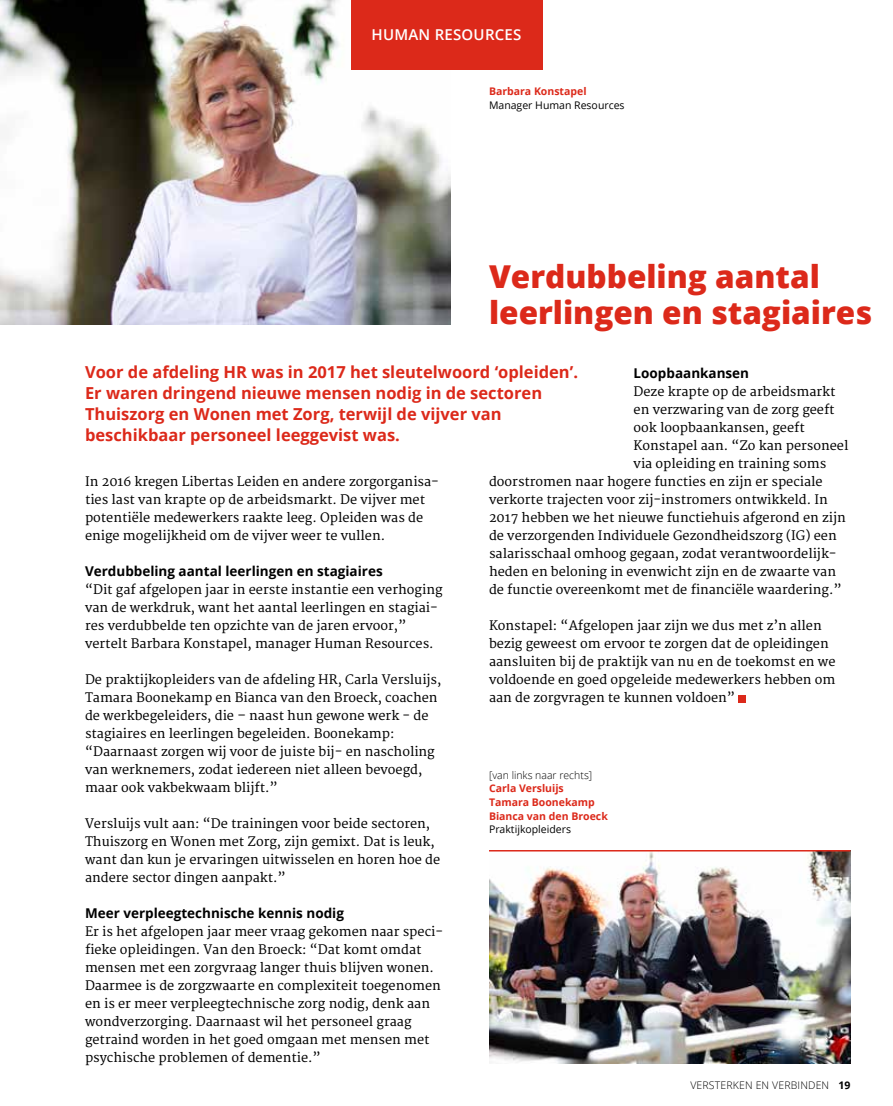
<style>
.page{position:relative;width:893px;height:1106px;background:#fff}
.page>*{position:absolute;margin:0;border:0;box-sizing:border-box;transform-origin:0 0}
.t1{font:800 31.5px/36px "Open Sans";color:#dc291a}
.t2{font:700 16.5px/21px "Open Sans";color:#dc291a}
.t3{font:600 15px "Open Sans";letter-spacing:.015em;color:#fff}
.t4{font:700 13.5px "Open Sans";color:#000}
.t5{font:12.75px/18px "Merriweather";color:#000}
.t6{font:700 10.5px/13.5px "Open Sans";color:#dc291a}
.t7{font:300 10.5px "Open Sans";letter-spacing:.015em;color:#000}
.t8{font:10.5px "Open Sans";color:#000}
.s1{font-weight:700}
</style>
<div class="page">
<img style="left:0;top:0;width:451px;height:324px">
<div style="left:738px;top:695px;width:8px;height:7px;background:#dc291a"></div>
<div style="left:351px;top:0;width:191px;height:70px;background:#dc291a"></div>
<img style="left:489px;top:851px;width:361px;height:212px">
<hr style="left:489px;top:850px;width:361px;height:1px;background:#dc291a">
<p class="t3" style="left:372px;top:24px;width:151px">HUMAN RESOURCES</p>
<p class="t6" style="left:489px;top:84px;width:99px">Barbara Konstapel</p>
<p class="t8" style="left:489px;top:98px;width:137px">Manager Human Resources</p>
<h1 class="t1" style="left:489px;top:257px;width:385px">Verdubbeling aantal leerlingen en stagiaires</h1>
<p class="t2" style="left:85px;top:361px;width:494px">Voor de afdeling HR was in 2017 het sleutelwoord ‘opleiden’.<br>Er waren dringend nieuwe mensen nodig in de sectoren Thuiszorg en Wonen met Zorg, terwijl de vijver van beschikbaar personeel leeggevist was.</p>
<p class="t4" style="left:634px;top:364px;width:117px">Loopbaankansen</p>
<p class="t5" style="left:634px;top:383px;width:203px">Deze krapte op de arbeidsmarkt</p>
<p class="t5" style="left:634px;top:401px;width:203px">en verzwaring van de zorg geeft</p>
<p class="t5" style="left:634px;top:419px;width:173px">ook loopbaankansen, geeft</p>
<p class="t5" style="left:634px;top:437px;width:216px">Konstapel aan. “Zo kan personeel</p>
<p class="t5" style="left:634px;top:455px;width:194px">via opleiding en training soms</p>
<p class="t5" style="left:489px;top:473px;width:335px">doorstromen naar hogere functies en zijn er speciale</p>
<p class="t5" style="left:489px;top:491px;width:340px">verkorte trajecten voor zij-instromers ontwikkeld. In</p>
<p class="t5" style="left:489px;top:509px;width:358px">2017 hebben we het nieuwe functiehuis afgerond en zijn</p>
<p class="t5" style="left:489px;top:527px;width:349px">de verzorgenden Individuele Gezondheidszorg (IG) een</p>
<p class="t5" style="left:489px;top:545px;width:349px">salarisschaal omhoog gegaan, zodat verantwoordelijk-</p>
<p class="t5" style="left:489px;top:563px;width:348px">heden en beloning in evenwicht zijn en de zwaarte van</p>
<p class="t5" style="left:489px;top:581px;width:354px">de functie overeenkomt met de financiële waardering.”</p>
<p class="t5" style="left:489px;top:617px;width:348px">Konstapel: “Afgelopen jaar zijn we dus met z’n allen bezig geweest om ervoor te zorgen dat de opleidingen aansluiten bij de praktijk van nu en de toekomst en we voldoende en goed opgeleide medewerkers hebben om aan de zorgvragen te kunnen voldoen”</p>
<p class="t5" style="left:85px;top:473px;width:355px">In 2016 kregen Libertas Leiden en andere zorgorganisa&shy;ties last van krapte op de arbeidsmarkt. De vijver met potentiële medewerkers raakte leeg. Opleiden was de enige mogelijkheid om de vijver weer te vullen.</p>
<p class="t4" style="left:85px;top:562px;width:299px">Verdubbeling aantal leerlingen en stagiaires</p>
<p class="t5" style="left:85px;top:581px;width:359px">“Dit gaf afgelopen jaar in eerste instantie een verhoging van de werkdruk, want het aantal leerlingen en stagiai&shy;res verdubbelde ten opzichte van de jaren ervoor,” vertelt Barbara Konstapel, manager Human Resources.</p>
<p class="t5" style="left:85px;top:671px;width:358px">De praktijkopleiders van de afdeling HR, Carla Versluijs, Tamara Boonekamp en Bianca van den Broeck, coachen de werkbegeleiders, die – naast hun gewone werk - de stagiaires en leerlingen begeleiden. Boonekamp: “Daarnaast zorgen wij voor de juiste bij- en nascholing van werknemers, zodat iedereen niet alleen bevoegd, maar ook vakbekwaam blijft.”</p>
<p class="t5" style="left:85px;top:815px;width:357px">Versluijs vult aan: “De trainingen voor beide sectoren, Thuiszorg en Wonen met Zorg, zijn gemixt. Dat is leuk, want dan kun je ervaringen uitwisselen en horen hoe de andere sector dingen aanpakt.”</p>
<p class="t4" style="left:85px;top:904px;width:260px">Meer verpleegtechnische kennis nodig</p>
<p class="t5" style="left:85px;top:923px;width:360px">Er is het afgelopen jaar meer vraag gekomen naar speci&shy;fieke opleidingen. Van den Broeck: “Dat komt omdat mensen met een zorgvraag langer thuis blijven wonen.<br>Daarmee is de zorgzwaarte en complexiteit toegenomen en is er meer verpleegtechnische zorg nodig, denk aan wondverzorging. Daarnaast wil het personeel graag getraind worden in het goed omgaan met mensen met psychische problemen of dementie.”</p>
<p class="t7" style="left:489px;top:768px;width:105px">[van links naar rechts]</p>
<p class="t6" style="left:489px;top:781px;width:120px">Carla Versluijs<br>Tamara Boonekamp<br>Bianca van den Broeck</p>
<p class="t8" style="left:489px;top:822px;width:84px">Praktijkopleiders</p>
<p class="t7" style="left:690px;top:1077px;width:162px">VERSTERKEN EN VERBINDEN <span class="s1">19</span></p>
</div>
